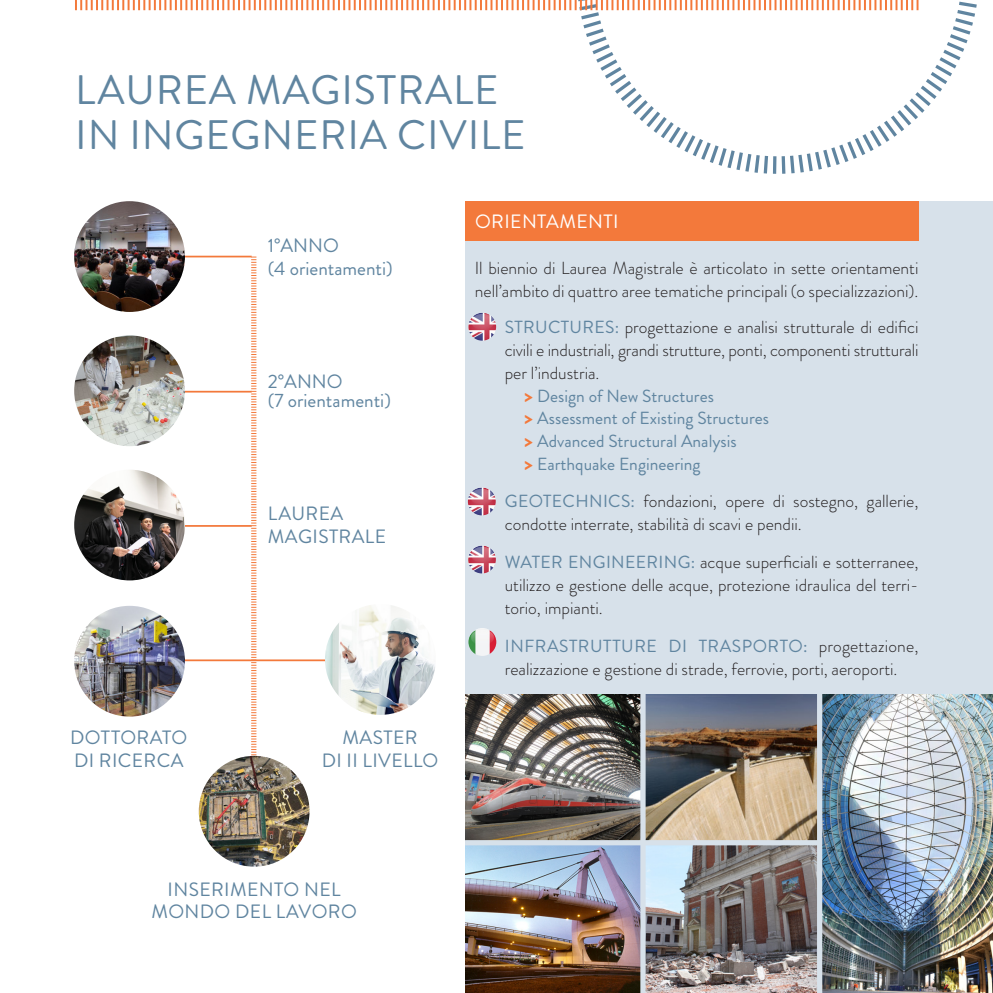
<style>
.page{position:relative;width:993px;height:993px;background:#fff}
.page>*{position:absolute;margin:0;border:0;box-sizing:border-box;transform-origin:0 0}
.t1{font:41.12px/45.5px "Brandon Grotesque";letter-spacing:.02em;color:#6085a0}
.t2{font:19.25px/22.8px "Brandon Grotesque";letter-spacing:.02em;color:#6085a0}
.t3{font:19.25px/22.8px "Brandon Grotesque";color:#6085a0}
.t4{font:19.25px "Brandon Grotesque";letter-spacing:.02em;color:#fff}
.t5{font:300 17.5px/22.8px "Brandon Grotesque";color:#231f20}
.t6{font:17.5px "Brandon Grotesque";color:#6085a0}
.s1{font-weight:400;color:#6085a0}
.s2{font-weight:900;font-size:19.25px;color:#f3793b}
</style>
<div class="page">
<svg style="left:918px;top:0;width:59px;height:113px"></svg>
<div style="left:465px;top:201px;width:527px;height:791px;background:#d7e1ea"></div>
<hr style="left:119px;top:255px;width:132px;height:2px;background:#f3793b">
<img style="left:74px;top:201px;width:111px;height:111px;border-radius:55px">
<hr style="left:119px;top:390px;width:132px;height:2px;background:#f3793b">
<img style="left:74px;top:335px;width:111px;height:111px;border-radius:55px">
<hr style="left:119px;top:525px;width:132px;height:1px;background:#f3793b">
<img style="left:74px;top:469px;width:111px;height:111px;border-radius:55px">
<svg style="left:250px;top:256px;width:7px;height:499px"></svg>
<hr style="left:119px;top:659px;width:236px;height:2px;background:#f3793b">
<img style="left:74px;top:605px;width:111px;height:111px;border-radius:55px">
<img style="left:325px;top:604px;width:110px;height:110px;border-radius:55px">
<img style="left:199px;top:755px;width:110px;height:111px;border-radius:55px">
<div style="left:465px;top:201px;width:453px;height:40px;background:#f3793b"></div>
<img style="left:468px;top:313px;width:28px;height:27px;border-radius:14px">
<img style="left:467px;top:487px;width:28px;height:28px;border-radius:14px">
<img style="left:468px;top:628px;width:28px;height:27px;border-radius:14px">
<svg style="left:75px;top:0;width:843px;height:174px"></svg>
<img style="left:468px;top:545px;width:27px;height:28px;border-radius:14px">
<img style="left:465px;top:694px;width:175px;height:298px">
<img style="left:645px;top:694px;width:171px;height:145px">
<img style="left:822px;top:694px;width:170px;height:298px">
<img style="left:645px;top:845px;width:171px;height:147px">
<div style="left:465px;top:839px;width:353px;height:6px;background:#d7e1ea"></div>
<h1 class="t1" style="left:75px;top:67px;width:451px">LAUREA MAGISTRALE<br>IN INGEGNERIA CIVILE</h1>
<p class="t3" style="left:268px;top:234px;width:126px">1°ANNO<br>(4 orientamenti)</p>
<p class="t3" style="left:268px;top:372px;width:125px;line-height:19.2px">2°ANNO<br>(7 orientamenti)</p>
<p class="t2" style="left:268px;top:502px;width:120px">LAUREA<br>MAGISTRALE</p>
<p class="t2" style="left:70px;top:725px;width:118px">DOTTORATO<br>DI RICERCA</p>
<p class="t2" style="left:321px;top:725px;width:118px;text-align:center">MASTER<br>DI II LIVELLO</p>
<p class="t4" style="left:475px;top:208px;width:145px">ORIENTAMENTI</p>
<p class="t5" style="left:475px;top:256px;width:445px">Il biennio di Laurea Magistrale è articolato in sette orientamenti nell’ambito di quattro aree tematiche principali (o specializzazioni).</p>
<p class="t5" style="left:504px;top:316px;width:415px"><span class="s1">STRUCTURES:</span> progettazione e analisi strutturale di edifici</p>
<p class="t5" style="left:504px;top:339px;width:415px">civili e industriali, grandi strutture, ponti, componenti strutturali</p>
<p class="t5" style="left:504px;top:361px;width:96px">per l’industria.</p>
<p class="t6" style="left:524px;top:383px;width:191px"><span class="s2">&gt;</span> Design of New Structures</p>
<p class="t6" style="left:524px;top:406px;width:246px"><span class="s2">&gt;</span> Assessment of Existing Structures</p>
<p class="t6" style="left:524px;top:429px;width:213px"><span class="s2">&gt;</span> Advanced Structural Analysis</p>
<p class="t6" style="left:524px;top:452px;width:177px"><span class="s2">&gt;</span> Earthquake Engineering</p>
<p class="t5" style="left:504px;top:489px;width:415px"><span class="s1">GEOTECHNICS:</span> fondazioni, opere di sostegno, gallerie, condotte interrate, stabilità di scavi e pendii.</p>
<p class="t5" style="left:504px;top:550px;width:415px;text-align:justify"><span class="s1">WATER ENGINEERING:</span> acque superficiali e sotterranee, utilizzo e gestione delle acque, protezione idraulica del terri&shy;torio, impianti.</p>
<p class="t5" style="left:504px;top:634px;width:415px"><span class="s1">INFRASTRUTTURE DI TRASPORTO:</span> progettazione, realizzazione e gestione di strade, ferrovie, porti, aeroporti.</p>
<p class="t2" style="left:151px;top:877px;width:207px;text-align:center">INSERIMENTO NEL<br>MONDO DEL LAVORO</p>
</div>
